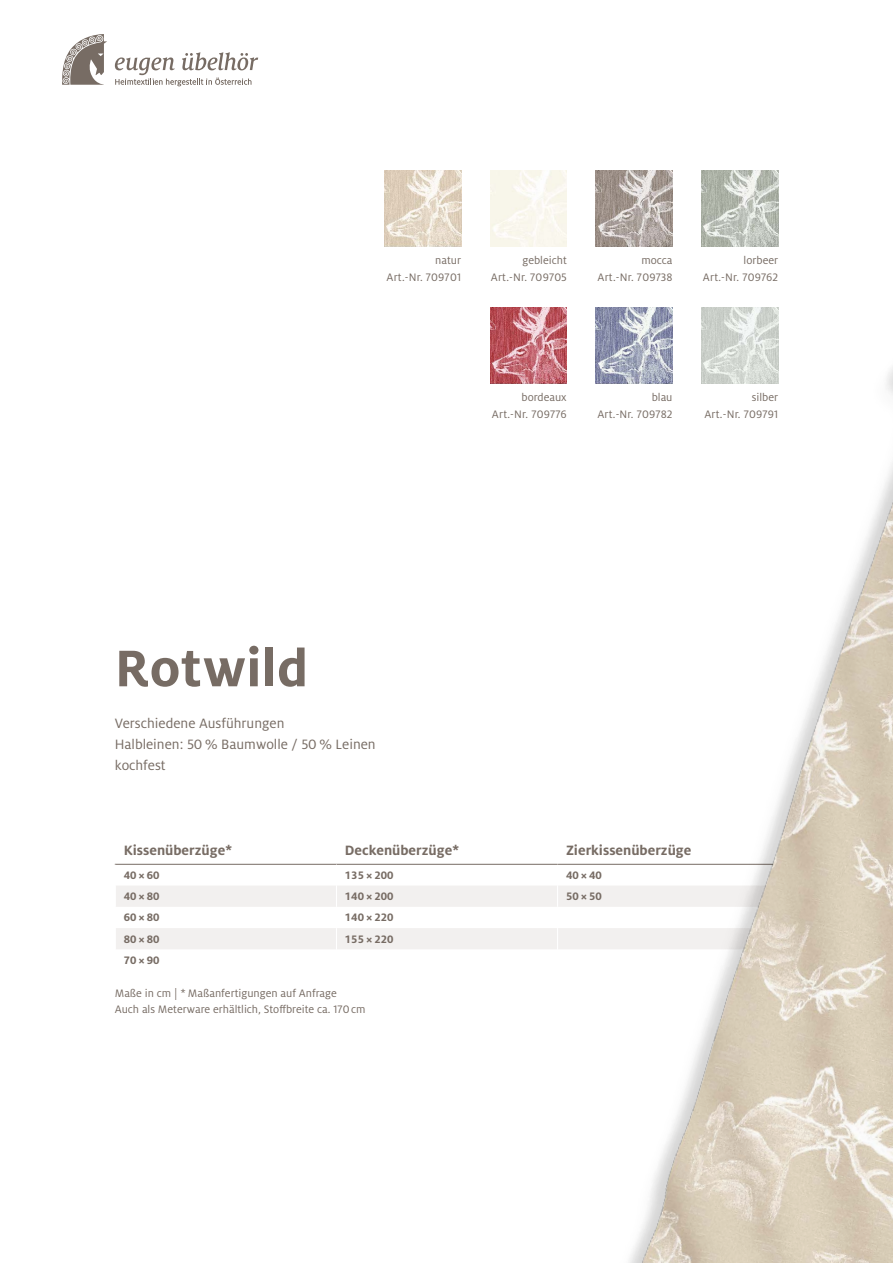
<style>
.page{position:relative;width:893px;height:1263px;background:#fff}
.page>*{position:absolute;margin:0;border:0;box-sizing:border-box;transform-origin:0 0}
.t1{font:700 57px "Milo Pro";letter-spacing:.01em;color:#776c64}
.t2{font:15px/21px "Milo Pro";color:#776c64}
.t3{font:700 15px "Milo Pro";color:#776c64}
.t4{font:12px/16.5px "Milo Pro";color:#776c64;text-align:right}
.t5{font:700 12px "Milo Pro";color:#776c64}
</style>
<div class="page">
<hr style="left:558px;top:864px;width:221px;height:1px;background:#776c64">
<hr style="left:115px;top:864px;width:221px;height:1px;background:#776c64">
<hr style="left:336px;top:864px;width:222px;height:1px;background:#776c64">
<svg style="left:116px;top:886px;width:458px;height:63px"></svg>
<div style="left:574px;top:290px;width:319px;height:973px;background:#fff"></div>
<img style="left:603px;top:307px;width:290px;height:956px">
<img style="left:384px;top:170px;width:77px;height:77px">
<img style="left:596px;top:170px;width:76px;height:77px">
<img style="left:702px;top:170px;width:76px;height:77px">
<img style="left:702px;top:307px;width:76px;height:77px">
<img style="left:596px;top:307px;width:76px;height:77px">
<img style="left:490px;top:307px;width:77px;height:77px">
<svg style="left:62px;top:34px;width:45px;height:51px"></svg>
<svg style="left:115px;top:52px;width:143px;height:34px"></svg>
<p class="t4" style="left:387px;top:252px;width:76px">natur<br>Art.-Nr. 709701</p>
<p class="t4" style="left:491px;top:252px;width:77px">gebleicht<br>Art.-Nr. 709705</p>
<p class="t4" style="left:598px;top:252px;width:76px">mocca<br>Art.-Nr. 709738</p>
<p class="t4" style="left:703px;top:252px;width:77px">lorbeer<br>Art.-Nr. 709762</p>
<h1 class="t1" style="left:115px;top:636px;width:195px">Rotwild</h1>
<p class="t2" style="left:115px;top:713px;width:262px">Verschiedene Ausführungen<br>Halbleinen: 50 % Baumwolle / 50 % Leinen kochfest</p>
<p class="t4" style="left:492px;top:389px;width:76px">bordeaux<br>Art.-Nr. 709776</p>
<p class="t4" style="left:704px;top:389px;width:75px">silber<br>Art.-Nr. 709791</p>
<p class="t4" style="left:597px;top:389px;width:77px">blau<br>Art.-Nr. 709782</p>
<p class="t3" style="left:124px;top:841px;width:110px">Kissenüberzüge*</p>
<p class="t3" style="left:345px;top:841px;width:116px">Deckenüberzüge*</p>
<p class="t3" style="left:566px;top:841px;width:127px">Zierkissenüberzüge</p>
<p class="t5" style="left:124px;top:868px;width:37px">40×60</p>
<p class="t5" style="left:345px;top:868px;width:50px">135 × 200</p>
<p class="t5" style="left:566px;top:868px;width:37px">40×40</p>
<p class="t5" style="left:124px;top:889px;width:37px">40×80</p>
<p class="t5" style="left:345px;top:889px;width:50px">140 × 200</p>
<p class="t5" style="left:566px;top:889px;width:37px">50×50</p>
<p class="t5" style="left:124px;top:911px;width:37px">60×80</p>
<p class="t5" style="left:345px;top:911px;width:50px">140 × 220</p>
<p class="t5" style="left:124px;top:932px;width:37px">80×80</p>
<p class="t5" style="left:345px;top:932px;width:50px">155 × 220</p>
<p class="t5" style="left:124px;top:953px;width:37px">70×90</p>
<p class="t4" style="left:115px;top:985px;width:252px;text-align:left">Maße in cm | * Maßanfertigungen auf Anfrage<br>Auch als Meterware erhältlich, Stoffbreite ca. 170cm</p>
</div>
